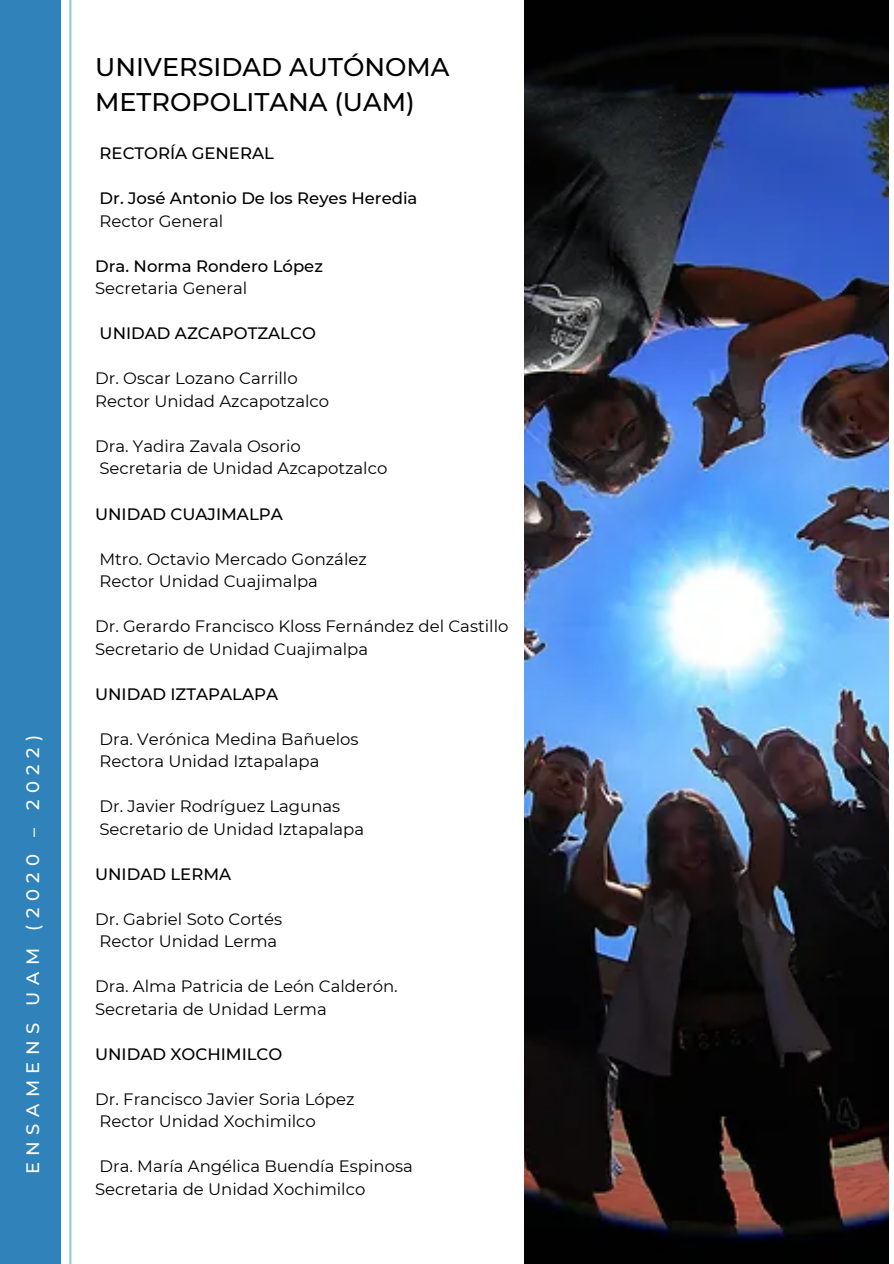
<style>
.page{position:relative;width:894px;height:1264px;background:#fff}
.page>*{position:absolute;margin:0;border:0;box-sizing:border-box;transform-origin:0 0}
.t1{font:500 25.5px/34.8px "Montserrat";color:#000}
.t2{font:500 18px "Montserrat";letter-spacing:.355em;color:#fff}
.t3{font:16.5px "Montserrat";color:#000}
.t4{font:500 16.5px "Montserrat";color:#000}
</style>
<div class="page">
<hr style="left:69px;top:0;width:2px;height:1263px;background:#98cae2">
<div style="left:0;top:0;width:61px;height:1263px;background:#3082ba"></div>
<img style="left:524px;top:0;width:363px;height:1263px">
<p class="t2" style="left:22px;top:1174px;width:440px;rotate:-90deg">ENSAMENS UAM (2020 – 2022)</p>
<h2 class="t1" style="left:95px;top:49px;width:356px">UNIVERSIDAD AUTÓNOMA<br>METROPOLITANA (UAM)</h2>
<p class="t4" style="left:100px;top:143px;width:176px">RECTORÍA GENERAL</p>
<p class="t4" style="left:100px;top:188px;width:319px">Dr. José Antonio De los Reyes Heredia</p>
<h1 class="t3" style="left:99px;top:211px;width:125px">Rector General</h1>
<h2 class="t4" style="left:95px;top:256px;width:229px">Dra. Norma Rondero López</h2>
<p class="t3" style="left:95px;top:278px;width:154px">Secretaria General</p>
<p class="t4" style="left:100px;top:323px;width:218px">UNIDAD AZCAPOTZALCO</p>
<p class="t3" style="left:95px;top:368px;width:204px">Dr. Oscar Lozano Carrillo</p>
<p class="t3" style="left:95px;top:391px;width:235px">Rector Unidad Azcapotzalco</p>
<h2 class="t3" style="left:95px;top:436px;width:207px">Dra. Yadira Zavala Osorio</h2>
<p class="t3" style="left:99px;top:458px;width:289px">Secretaria de Unidad Azcapotzalco</p>
<p class="t4" style="left:95px;top:503px;width:189px">UNIDAD CUAJIMALPA</p>
<p class="t3" style="left:99px;top:548px;width:269px">Mtro. Octavio Mercado González</p>
<p class="t3" style="left:99px;top:571px;width:220px">Rector Unidad Cuajimalpa</p>
<h2 class="t3" style="left:95px;top:616px;width:414px">Dr. Gerardo Francisco Kloss Fernández del Castillo</h2>
<p class="t3" style="left:95px;top:638px;width:274px">Secretario de Unidad Cuajimalpa</p>
<p class="t4" style="left:95px;top:683px;width:184px">UNIDAD IZTAPALAPA</p>
<p class="t3" style="left:99px;top:728px;width:260px">Dra. Verónica Medina Bañuelos</p>
<p class="t3" style="left:99px;top:751px;width:221px">Rectora Unidad Iztapalapa</p>
<h2 class="t3" style="left:99px;top:796px;width:242px">Dr. Javier Rodríguez Lagunas</h2>
<p class="t3" style="left:99px;top:818px;width:266px">Secretario de Unidad Iztapalapa</p>
<p class="t4" style="left:95px;top:863px;width:137px">UNIDAD LERMA</p>
<p class="t3" style="left:95px;top:908px;width:188px">Dr. Gabriel Soto Cortés</p>
<p class="t3" style="left:99px;top:931px;width:179px">Rector Unidad Lerma</p>
<h2 class="t3" style="left:95px;top:976px;width:304px">Dra. Alma Patricia de León Calderón.</h2>
<p class="t3" style="left:95px;top:998px;width:233px">Secretaria de Unidad Lerma</p>
<p class="t4" style="left:95px;top:1043px;width:189px">UNIDAD XOCHIMILCO</p>
<p class="t3" style="left:95px;top:1088px;width:261px">Dr. Francisco Javier Soria López</p>
<p class="t3" style="left:99px;top:1111px;width:218px">Rector Unidad Xochimilco</p>
<h2 class="t3" style="left:99px;top:1156px;width:315px">Dra. María Angélica Buendía Espinosa</h2>
<p class="t3" style="left:95px;top:1178px;width:272px">Secretaria de Unidad Xochimilco</p>
</div>
